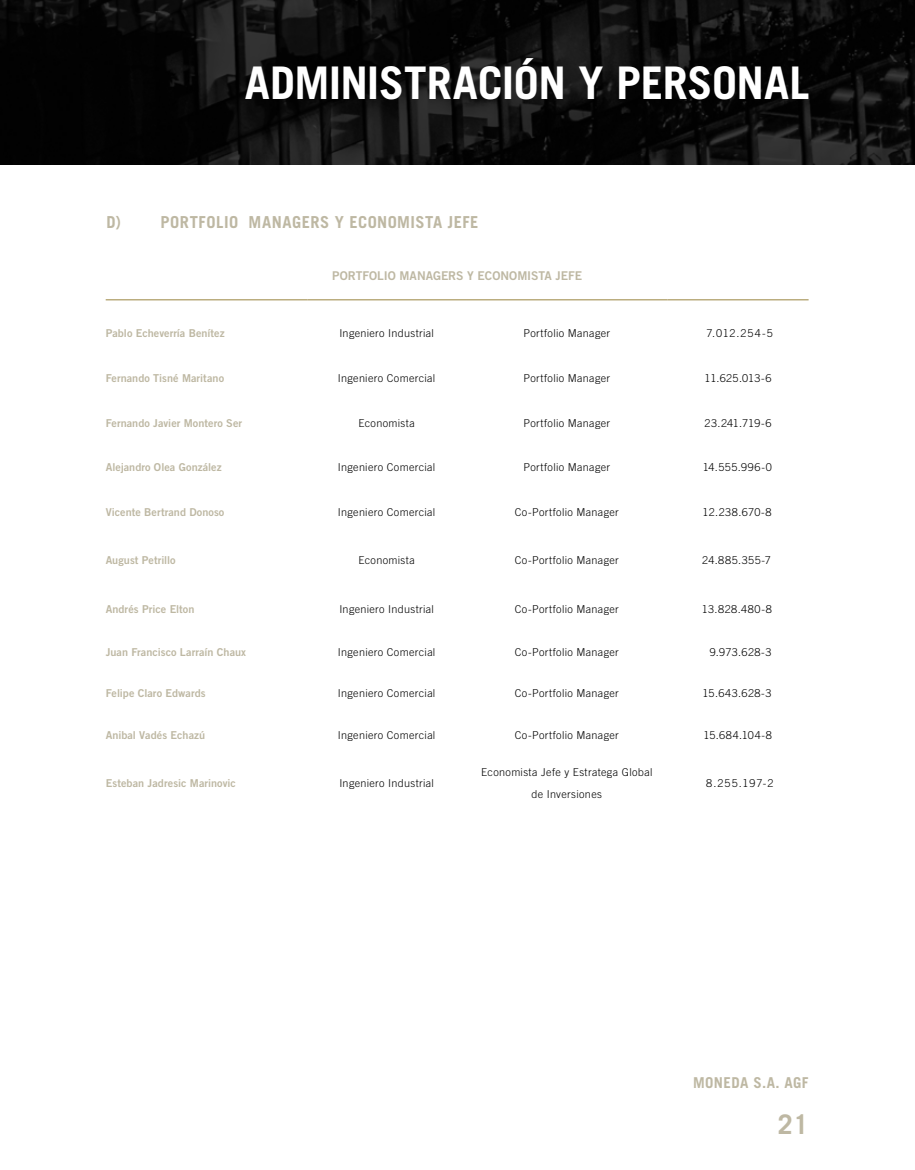
<style>
.page{position:relative;width:915px;height:1170px;background:#fff}
.page>*{position:absolute;margin:0;border:0;box-sizing:border-box;transform-origin:0 0}
.t1{font:700 45px "Trade Gothic LT Std";letter-spacing:-.01em;color:#fff}
.t2{font:700 27px "Trade Gothic LT Std";color:#beb8a3}
.t3{font:700 16.5px "Trade Gothic LT Std";letter-spacing:.025em;color:#beb8a3}
.t4{font:700 15px "Trade Gothic LT Std";letter-spacing:.025em;color:#beb8a3}
.t5{font:12px "Trade Gothic LT Std Bd 2";letter-spacing:-.005em;color:#beb8a3}
.t6{font:300 10.8px/21.8px "Trade Gothic LT Std";letter-spacing:.03em;color:#000;text-align:center}
.t7{font:10.8px "Trade Gothic LT Std Bd 2";letter-spacing:.005em;color:#beb8a3}
</style>
<div class="page">
<img style="left:0;top:0;width:914px;height:164px">
<hr style="left:106px;top:299px;width:201px;height:1px;background:#ab9961">
<hr style="left:307px;top:299px;width:159px;height:1px;background:#ab9961">
<hr style="left:466px;top:299px;width:201px;height:1px;background:#ab9961">
<hr style="left:667px;top:299px;width:141px;height:1px;background:#ab9961">
<h1 class="t1" style="left:245px;top:55px;width:566px">ADMINISTRACIÓN Y PERSONAL</h1>
<h3 class="t3" style="left:106px;top:212px;width:373px">D) PORTFOLIO MANAGERS Y ECONOMISTA JEFE</h3>
<p class="t5" style="left:332px;top:268px;width:251px">PORTFOLIO MANAGERS Y ECONOMISTA JEFE</p>
<p class="t7" style="left:106px;top:326px;width:120px">Pablo Echeverría Benítez</p>
<p class="t6" style="left:339px;top:322px;width:96px">Ingeniero Industrial</p>
<p class="t6" style="left:523px;top:322px;width:88px">Portfolio Manager</p>
<p class="t6" style="left:706px;top:322px;width:68px">7.012.254-5</p>
<p class="t7" style="left:106px;top:371px;width:120px">Fernando Tisné Maritano</p>
<p class="t6" style="left:338px;top:367px;width:99px">Ingeniero Comercial</p>
<p class="t6" style="left:523px;top:367px;width:88px">Portfolio Manager</p>
<p class="t6" style="left:704px;top:367px;width:68px">11.625.013-6</p>
<p class="t7" style="left:106px;top:416px;width:138px">Fernando Javier Montero Ser</p>
<p class="t6" style="left:358px;top:412px;width:58px">Economista</p>
<p class="t6" style="left:523px;top:412px;width:88px">Portfolio Manager</p>
<p class="t6" style="left:704px;top:412px;width:68px">23.241.719-6</p>
<p class="t7" style="left:106px;top:460px;width:117px">Alejandro Olea González</p>
<p class="t6" style="left:338px;top:456px;width:99px">Ingeniero Comercial</p>
<p class="t6" style="left:523px;top:456px;width:88px">Portfolio Manager</p>
<p class="t6" style="left:702px;top:456px;width:70px">14.555.996-0</p>
<p class="t7" style="left:106px;top:505px;width:120px">Vicente Bertrand Donoso</p>
<p class="t6" style="left:338px;top:501px;width:99px">Ingeniero Comercial</p>
<p class="t6" style="left:514px;top:501px;width:106px">Co-Portfolio Manager</p>
<p class="t6" style="left:702px;top:501px;width:70px">12.238.670-8</p>
<p class="t7" style="left:106px;top:553px;width:71px">August Petrillo</p>
<p class="t6" style="left:358px;top:548px;width:58px">Economista</p>
<p class="t6" style="left:514px;top:548px;width:106px">Co-Portfolio Manager</p>
<p class="t6" style="left:702px;top:548px;width:70px">24.885.355-7</p>
<p class="t7" style="left:106px;top:602px;width:90px">Andrés Price Elton</p>
<p class="t6" style="left:339px;top:597px;width:96px">Ingeniero Industrial</p>
<p class="t6" style="left:514px;top:597px;width:106px">Co-Portfolio Manager</p>
<p class="t6" style="left:701px;top:597px;width:71px">13.828.480-8</p>
<p class="t7" style="left:106px;top:645px;width:142px">Juan Francisco Larraín Chaux</p>
<p class="t6" style="left:338px;top:641px;width:99px">Ingeniero Comercial</p>
<p class="t6" style="left:514px;top:641px;width:106px">Co-Portfolio Manager</p>
<p class="t6" style="left:709px;top:641px;width:63px">9.973.628-3</p>
<p class="t7" style="left:106px;top:686px;width:101px">Felipe Claro Edwards</p>
<p class="t6" style="left:338px;top:682px;width:99px">Ingeniero Comercial</p>
<p class="t6" style="left:514px;top:682px;width:106px">Co-Portfolio Manager</p>
<p class="t6" style="left:702px;top:682px;width:70px">15.643.628-3</p>
<p class="t7" style="left:106px;top:728px;width:101px">Anibal Vadés Echazú</p>
<p class="t6" style="left:338px;top:724px;width:99px">Ingeniero Comercial</p>
<p class="t6" style="left:514px;top:724px;width:106px">Co-Portfolio Manager</p>
<p class="t6" style="left:703px;top:724px;width:70px">15.684.104-8</p>
<p class="t7" style="left:106px;top:776px;width:132px">Esteban Jadresic Marinovic</p>
<p class="t6" style="left:339px;top:772px;width:96px">Ingeniero Industrial</p>
<p class="t6" style="left:481px;top:761px;width:173px">Economista Jefe y Estratega Global de Inversiones</p>
<p class="t6" style="left:705px;top:772px;width:69px">8.255.197-2</p>
<h3 class="t4" style="left:693px;top:1073px;width:117px">MONEDA S.A. AGF</h3>
<h2 class="t2" style="left:777px;top:1107px;width:32px">21</h2>
</div>
